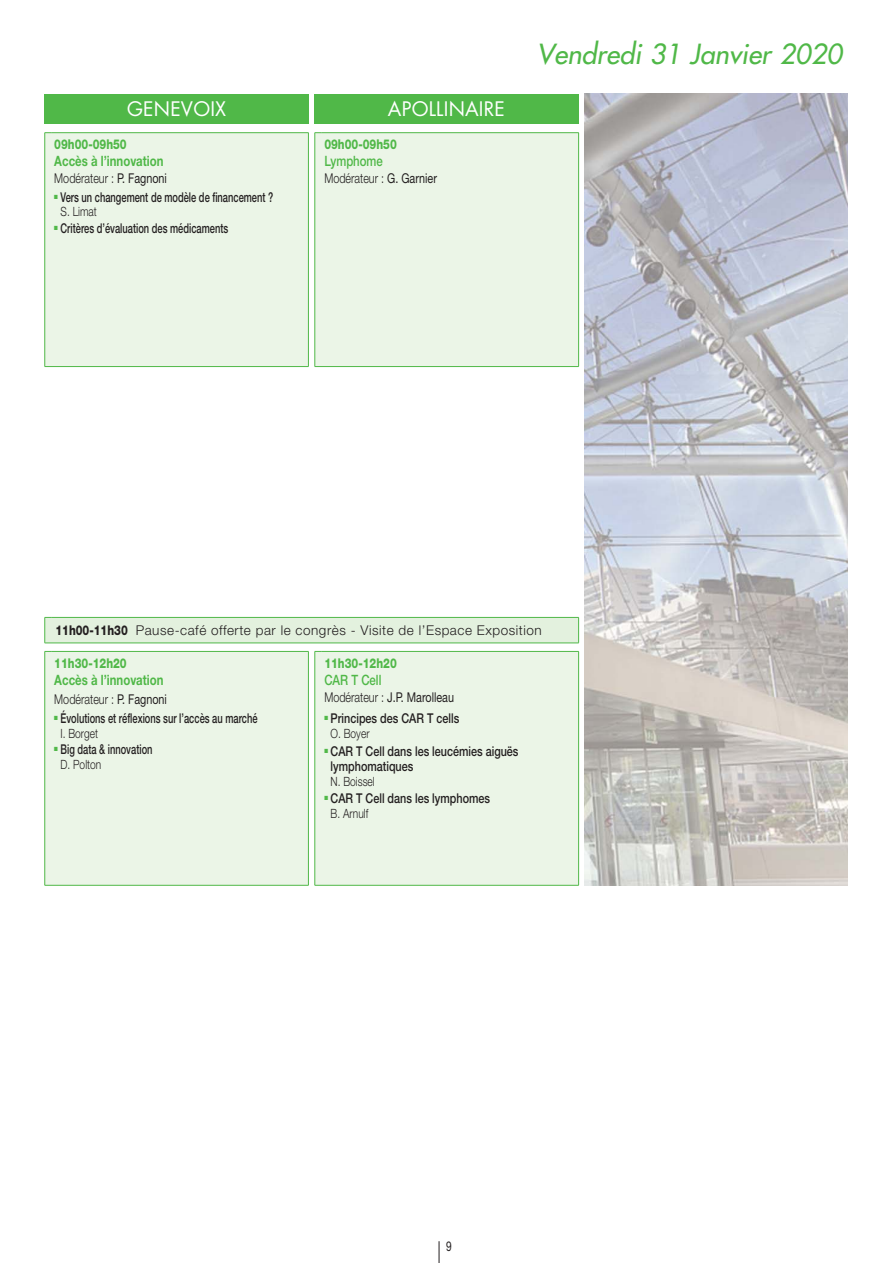
<style>
.page{position:relative;width:893px;height:1263px;background:#fff}
.page>*{position:absolute;margin:0;border:0;box-sizing:border-box;transform-origin:0 0}
.t1{font:italic 27px "Futura";color:#50b848}
.t2{font:19.5px "Futura";letter-spacing:.01em;color:#fff}
.t3{font:700 14.25px "Helvetica Neue LT";color:#50b848;scale:.8 1}
.t4{font:500 14.25px "Helvetica Neue LT";color:#50b848;scale:.8 1}
.t5{font:500 13.5px "Helvetica Neue LT";color:#231f20;scale:.69 1}
.t6{font:500 13.5px/15px "Helvetica Neue LT";color:#231f20;scale:.8 1}
.t7{font:300 13.5px "Helvetica Neue LT";letter-spacing:.04em;color:#231f20}
.t8{font:300 13.5px "Helvetica Neue LT";color:#231f20;scale:.8 1}
.t9{font:800 13.5px "Helvetica Neue LT";color:#50b848;scale:.8 1}
.t10{font:13.5px "Helvetica Neue LT";color:#231f20;scale:.8 1}
.t11{font:13.5px "Helvetica Neue LT";color:#231f20;scale:.75 1}
.t12{font:300 12.75px "Helvetica Neue LT";color:#231f20;scale:.8 1}
.s1{font-weight:400}
.s2{font-weight:800}
.s3{font-weight:300}
</style>
<div class="page">
<div style="left:45px;top:94px;width:264px;height:30px;background:#50b848"></div>
<div style="left:314px;top:94px;width:264px;height:30px;background:#50b848"></div>
<hr style="left:45px;top:885px;width:264px;height:1px;background:#50b848">
<svg style="left:44px;top:132px;width:535px;height:753px"></svg>
<hr style="left:314px;top:652px;width:1px;height:233px;background:#50b848">
<hr style="left:321px;top:651px;width:258px;height:1px;background:#50b848">
<hr style="left:578px;top:652px;width:1px;height:233px;background:#50b848">
<hr style="left:315px;top:885px;width:264px;height:1px;background:#50b848">
<img style="left:585px;top:94px;width:262px;height:792px">
<svg style="left:439px;top:1241px;width:1px;height:22px"></svg>
<h2 class="t2" style="left:127px;top:100px;width:101px">GENEVOIX</h2>
<h2 class="t2" style="left:388px;top:100px;width:119px">APOLLINAIRE</h2>
<p class="t9" style="left:54px;top:139px;width:92px">09h00-09h50</p>
<p class="t3" style="left:54px;top:156px;width:138px">Accès à l’innovation</p>
<p class="t8" style="left:54px;top:174px;width:142px">Modérateur : <span class="s1">P. Fagnoni</span></p>
<p class="t5" style="left:54px;top:192px;width:319px"><sup>■</sup> Vers un changement de modèle de financement ?</p>
<p class="t12" style="left:61px;top:207px;width:47px">S. Limat</p>
<p class="t5" style="left:54px;top:224px;width:254px"><sup>■</sup> Critères d’évaluation des médicaments</p>
<p class="t9" style="left:324px;top:139px;width:92px">09h00-09h50</p>
<p class="t4" style="left:324px;top:156px;width:75px">Lymphome</p>
<p class="t8" style="left:324px;top:174px;width:142px">Modérateur : <span class="s1">G. Garnier</span></p>
<h1 class="t1" style="left:537px;top:40px;width:307px">Vendredi 31 Janvier 2020</h1>
<p class="t7" style="left:55px;top:626px;width:488px"><span class="s2">11h00-11h30</span> Pause-café offerte par le congrès - Visite de l’Espace Exposition</p>
<p class="t9" style="left:54px;top:658px;width:92px">11h30-12h20</p>
<p class="t3" style="left:54px;top:675px;width:138px">Accès à l’innovation</p>
<p class="t8" style="left:54px;top:695px;width:142px">Modérateur : <span class="s1">P. Fagnoni</span></p>
<p class="t5" style="left:54px;top:713px;width:296px"><sup>■</sup> Évolutions et réflexions sur l’accès au marché</p>
<p class="t12" style="left:61px;top:729px;width:49px">I. Borget</p>
<p class="t5" style="left:54px;top:745px;width:144px"><sup>■</sup> Big data &amp; innovation</p>
<p class="t12" style="left:61px;top:760px;width:53px">D. Polton</p>
<p class="t9" style="left:324px;top:658px;width:92px">11h30-12h20</p>
<p class="t4" style="left:324px;top:675px;width:73px">CAR T Cell</p>
<p class="t10" style="left:324px;top:692px;width:164px"><span class="s3">Modérateur :</span> J.P. Marolleau</p>
<p class="t6" style="left:324px;top:713px;width:170px"><sup>■</sup> Principes des CAR T cells</p>
<p class="t12" style="left:331px;top:729px;width:50px">O. Boyer</p>
<p class="t6" style="left:331px;top:745px;width:236px;text-indent:-6px"><sup>■</sup> CAR T Cell dans les leucémies aiguës lymphomatiques</p>
<p class="t12" style="left:331px;top:776px;width:57px">N. Boissel</p>
<p class="t6" style="left:324px;top:792px;width:209px"><sup>■</sup> CAR T Cell dans les lymphomes</p>
<p class="t12" style="left:331px;top:809px;width:49px">B. Arnulf</p>
<p class="t11" style="left:446px;top:1241px;width:9px">9</p>
</div>
